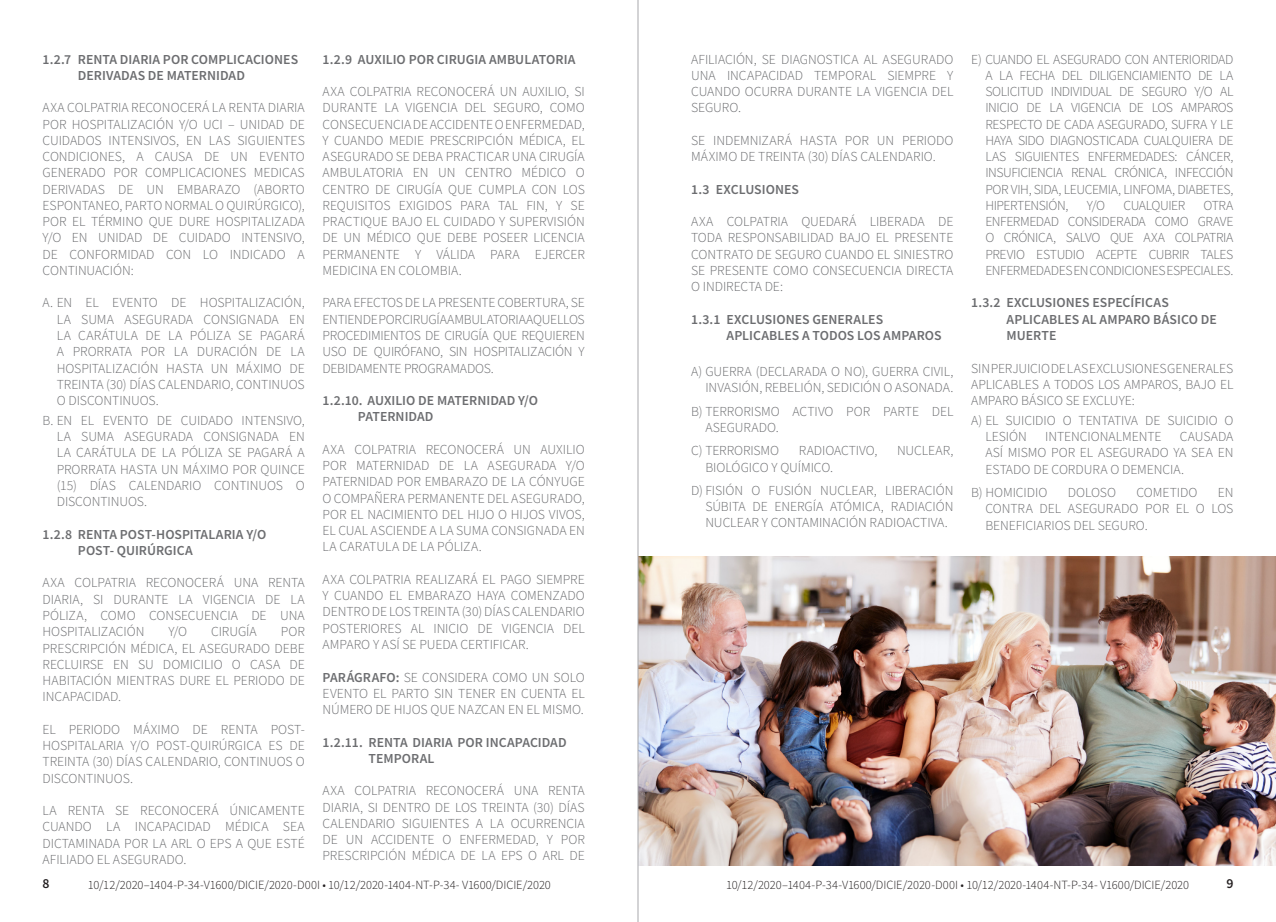
<style>
.page{position:relative;width:1276px;height:922px;background:#fff}
.page>*{position:absolute;margin:0;border:0;box-sizing:border-box;transform-origin:0 0}
.Parrafo{font:300 13.75px/16.2px "Source Sans Pro";letter-spacing:-.005em;color:#6c6d70;text-align:justify}
._1_1_1{font:600 13.75px/16.2px "Source Sans Pro";color:#6c6d70}
._1_1{font:600 13.75px "Source Sans Pro";color:#6c6d70}
.Parrafo-2{font:300 13.75px "Source Sans Pro";letter-spacing:-.035em;color:#6c6d70}
.t1{font:600 13.75px "Source Sans Pro";color:#231f20}
.t2{font:300 12.5px "Source Sans Pro";letter-spacing:-.005em;color:#231f20}
.s1{font-weight:600}
</style>
<div class="page">
<img style="left:638px;top:556px;width:638px;height:309px">
<hr style="left:637px;top:0;width:1px;height:921px;background:#a8a9ad">
<p class="_1_1_1" style="left:78px;top:51px;width:222px;text-indent:-35px">1.2.7 RENTA DIARIA POR COMPLICACIONES<br>DERIVADAS DE MATERNIDAD</p>
<p class="Parrafo" style="left:43px;top:100px;width:264px">AXA COLPATRIA RECONOCERÁ LA RENTA DIARIA POR HOSPITALIZACIÓN Y/O UCI – UNIDAD DE CUIDADOS INTENSIVOS, EN LAS SIGUIENTES CONDICIONES, A CAUSA DE UN EVENTO GENERADO POR COMPLICACIONES MEDICAS DERIVADAS DE UN EMBARAZO (ABORTO ESPONTANEO, PARTO NORMAL O QUIRÚRGICO), POR EL TÉRMINO QUE DURE HOSPITALIZADA Y/O EN UNIDAD DE CUIDADO INTENSIVO, DE CONFORMIDAD CON LO INDICADO A CONTINUACIÓN:</p>
<p class="Parrafo" style="left:57px;top:295px;width:250px;text-indent:-14px">A. EN EL EVENTO DE HOSPITALIZACIÓN, LA SUMA ASEGURADA CONSIGNADA EN LA CARÁTULA DE LA PÓLIZA SE PAGARÁ A PRORRATA POR LA DURACIÓN DE LA HOSPITALIZACIÓN HASTA UN MÁXIMO DE TREINTA (30) DÍAS CALENDARIO, CONTINUOS O DISCONTINUOS.</p>
<p class="Parrafo" style="left:57px;top:412px;width:250px;text-indent:-14px">B. EN EL EVENTO DE CUIDADO INTENSIVO, LA SUMA ASEGURADA CONSIGNADA EN LA CARÁTULA DE LA PÓLIZA SE PAGARÁ A PRORRATA HASTA UN MÁXIMO POR QUINCE (15) DÍAS CALENDARIO CONTINUOS O DISCONTINUOS.</p>
<p class="_1_1_1" style="left:78px;top:525px;width:190px;text-indent:-35px">1.2.8 RENTA POST-HOSPITALARIA Y/O<br>POST- QUIRÚRGICA</p>
<p class="Parrafo" style="left:43px;top:574px;width:264px">AXA COLPATRIA RECONOCERÁ UNA RENTA DIARIA, SI DURANTE LA VIGENCIA DE LA PÓLIZA, COMO CONSECUENCIA DE UNA HOSPITALIZACIÓN</p>
<p class="Parrafo" style="left:168px;top:623px;width:20px">Y/O</p>
<p class="Parrafo" style="left:211px;top:623px;width:47px">CIRUGÍA</p>
<p class="Parrafo" style="left:43px;top:623px;width:264px;text-indent:238px">POR PRESCRIPCIÓN MÉDICA, EL ASEGURADO DEBE RECLUIRSE EN SU DOMICILIO O CASA DE HABITACIÓN MIENTRAS DURE EL PERIODO DE INCAPACIDAD.</p>
<p class="Parrafo" style="left:43px;top:721px;width:264px">EL PERIODO MÁXIMO DE RENTA POST-HOSPITALARIA Y/O POST-QUIRÚRGICA ES DE TREINTA (30) DÍAS CALENDARIO, CONTINUOS O DISCONTINUOS.</p>
<p class="Parrafo" style="left:43px;top:802px;width:264px">LA RENTA SE RECONOCERÁ ÚNICAMENTE CUANDO LA INCAPACIDAD MÉDICA SEA DICTAMINADA POR LA ARL O EPS A QUE ESTÉ AFILIADO EL ASEGURADO.</p>
<p class="_1_1_1" style="left:322px;top:51px;width:254px">1.2.9 AUXILIO POR CIRUGIA AMBULATORIA</p>
<p class="Parrafo" style="left:322px;top:83px;width:264px">AXA COLPATRIA RECONOCERÁ UN AUXILIO, SI DURANTE LA VIGENCIA DEL SEGURO, COMO CONSECUENCIA DE ACCIDENTE O ENFERMEDAD, Y CUANDO MEDIE PRESCRIPCIÓN MÉDICA, EL ASEGURADO SE DEBA PRACTICAR UNA CIRUGÍA AMBULATORIA EN UN CENTRO MÉDICO O CENTRO DE CIRUGÍA QUE CUMPLA CON LOS REQUISITOS EXIGIDOS PARA TAL FIN, Y SE PRACTIQUE BAJO EL CUIDADO Y SUPERVISIÓN DE UN MÉDICO QUE DEBE POSEER LICENCIA PERMANENTE Y VÁLIDA PARA EJERCER MEDICINA EN COLOMBIA.</p>
<p class="Parrafo" style="left:322px;top:295px;width:264px">PARA EFECTOS DE LA PRESENTE COBERTURA, SE ENTIENDE POR CIRUGÍA AMBULATORIA AQUELLOS PROCEDIMIENTOS DE CIRUGÍA QUE REQUIEREN USO DE QUIRÓFANO, SIN HOSPITALIZACIÓN Y DEBIDAMENTE PROGRAMADOS.</p>
<p class="_1_1_1" style="left:358px;top:392px;width:181px;text-indent:-35px">1.2.10. AUXILIO DE MATERNIDAD Y/O<br>PATERNIDAD</p>
<p class="Parrafo" style="left:322px;top:441px;width:264px">AXA COLPATRIA RECONOCERÁ UN AUXILIO POR MATERNIDAD DE LA ASEGURADA Y/O PATERNIDAD POR EMBARAZO DE LA CÓNYUGE O COMPAÑERA PERMANENTE DEL ASEGURADO, POR EL NACIMIENTO DEL HIJO O HIJOS VIVOS, EL CUAL ASCIENDE A LA SUMA CONSIGNADA EN LA CARATULA DE LA PÓLIZA.</p>
<p class="Parrafo" style="left:322px;top:571px;width:264px">AXA COLPATRIA REALIZARÁ EL PAGO SIEMPRE Y CUANDO EL EMBARAZO HAYA COMENZADO DENTRO DE LOS TREINTA (30) DÍAS CALENDARIO POSTERIORES AL INICIO DE VIGENCIA DEL AMPARO Y ASÍ SE PUEDA CERTIFICAR.</p>
<p class="Parrafo" style="left:322px;top:668px;width:264px"><span class="s1">PARÁGRAFO:</span> SE CONSIDERA COMO UN SOLO EVENTO EL PARTO SIN TENER EN CUENTA EL NÚMERO DE HIJOS QUE NAZCAN EN EL MISMO.</p>
<p class="_1_1_1" style="left:369px;top:733px;width:200px;text-indent:-46px">1.2.11. RENTA DIARIA POR INCAPACIDAD<br>TEMPORAL</p>
<p class="Parrafo" style="left:322px;top:782px;width:264px">AXA COLPATRIA RECONOCERÁ UNA RENTA DIARIA, SI DENTRO DE LOS TREINTA (30) DÍAS CALENDARIO SIGUIENTES A LA OCURRENCIA DE UN ACCIDENTE O ENFERMEDAD, Y POR PRESCRIPCIÓN MÉDICA DE LA EPS O ARL DE</p>
<p class="Parrafo" style="left:691px;top:51px;width:264px">AFILIACIÓN, SE DIAGNOSTICA AL ASEGURADO UNA INCAPACIDAD TEMPORAL SIEMPRE Y CUANDO OCURRA DURANTE LA VIGENCIA DEL SEGURO.</p>
<p class="Parrafo" style="left:691px;top:132px;width:264px">SE INDEMNIZARÁ HASTA POR UN PERIODO<br>MÁXIMO DE TREINTA (30) DÍAS CALENDARIO.</p>
<p class="_1_1" style="left:691px;top:180px;width:109px">1.3 EXCLUSIONES</p>
<p class="Parrafo" style="left:691px;top:213px;width:264px">AXA COLPATRIA QUEDARÁ LIBERADA DE TODA RESPONSABILIDAD BAJO EL PRESENTE CONTRATO DE SEGURO CUANDO EL SINIESTRO SE PRESENTE COMO CONSECUENCIA DIRECTA O INDIRECTA DE:</p>
<p class="_1_1_1" style="left:726px;top:311px;width:216px;text-indent:-35px">1.3.1 EXCLUSIONES GENERALES<br>APLICABLES A TODOS LOS AMPAROS</p>
<p class="Parrafo" style="left:691px;top:363px;width:264px;text-align:right">A) GUERRA (DECLARADA O NO), GUERRA CIVIL,<br>INVASIÓN, REBELIÓN, SEDICIÓN O ASONADA.</p>
<p class="Parrafo" style="left:705px;top:403px;width:250px;text-indent:-14px">B) TERRORISMO ACTIVO POR PARTE DEL<br>ASEGURADO.</p>
<p class="Parrafo" style="left:691px;top:442px;width:89px">C) TERRORISMO</p>
<p class="Parrafo" style="left:798px;top:442px;width:80px">RADIOACTIVO,</p>
<p class="Parrafo" style="left:897px;top:442px;width:58px">NUCLEAR,</p>
<p class="Parrafo" style="left:705px;top:459px;width:129px">BIOLÓGICO Y QUÍMICO.</p>
<p class="Parrafo" style="left:705px;top:482px;width:250px;text-indent:-14px">D) FISIÓN O FUSIÓN NUCLEAR, LIBERACIÓN SÚBITA DE ENERGÍA ATÓMICA, RADIACIÓN NUCLEAR Y CONTAMINACIÓN RADIOACTIVA.</p>
<p class="Parrafo" style="left:985px;top:51px;width:250px;text-indent:-14px">E) CUANDO EL ASEGURADO CON ANTERIORIDAD A LA FECHA DEL DILIGENCIAMIENTO DE LA SOLICITUD INDIVIDUAL DE SEGURO Y/O AL INICIO DE LA VIGENCIA DE LOS AMPAROS RESPECTO DE CADA ASEGURADO, SUFRA Y LE HAYA SIDO DIAGNOSTICADA CUALQUIERA DE LAS SIGUIENTES ENFERMEDADES: CÁNCER, INSUFICIENCIA RENAL CRÓNICA, INFECCIÓN POR VIH, SIDA, LEUCEMIA, LINFOMA, DIABETES, HIPERTENSIÓN,</p>
<p class="Parrafo" style="left:1087px;top:197px;width:20px">Y/O</p>
<p class="Parrafo-2" style="left:1123px;top:197px;width:63px">CUALQUIER</p>
<p class="Parrafo" style="left:985px;top:197px;width:250px;text-indent:218px">OTRA ENFERMEDAD CONSIDERADA COMO GRAVE O CRÓNICA, SALVO QUE AXA COLPATRIA PREVIO ESTUDIO ACEPTE CUBRIR TALES ENFERMEDADES EN CONDICIONES ESPECIALES.</p>
<p class="_1_1_1" style="left:1006px;top:294px;width:212px;text-indent:-35px">1.3.2 EXCLUSIONES ESPECÍFICAS<br>APLICABLES AL AMPARO BÁSICO DE<br>MUERTE</p>
<p class="Parrafo" style="left:971px;top:360px;width:264px">SIN PERJUICIO DE LAS EXCLUSIONES GENERALES APLICABLES A TODOS LOS AMPAROS, BAJO EL AMPARO BÁSICO SE EXCLUYE:</p>
<p class="Parrafo" style="left:985px;top:412px;width:250px;text-indent:-14px">A) EL SUICIDIO O TENTATIVA DE SUICIDIO O<br>LESIÓN</p>
<p class="Parrafo" style="left:985px;top:428px;width:250px;text-indent:194px">CAUSADA ASÍ MISMO POR EL ASEGURADO YA SEA EN ESTADO DE CORDURA O DEMENCIA.</p>
<p class="Parrafo" style="left:971px;top:484px;width:78px">B) HOMICIDIO</p>
<p class="Parrafo" style="left:1067px;top:484px;width:50px">DOLOSO</p>
<p class="Parrafo" style="left:1136px;top:484px;width:63px">COMETIDO</p>
<p class="Parrafo" style="left:1045px;top:428px;width:118px">INTENCIONALMENTE</p>
<p class="Parrafo" style="left:985px;top:484px;width:250px;text-indent:232px">EN CONTRA DEL ASEGURADO POR EL O LOS BENEFICIARIOS DEL SEGURO.</p>
<p class="t1" style="left:43px;top:874px;width:9px">8</p>
<p class="t2" style="left:88px;top:876px;width:464px">10/12/2020–1404-P-34-V1600/DICIE/2020-D00I • 10/12/2020-1404-NT-P-34- V1600/DICIE/2020</p>
<p class="t2" style="left:726px;top:876px;width:464px">10/12/2020–1404-P-34-V1600/DICIE/2020-D00I • 10/12/2020-1404-NT-P-34- V1600/DICIE/2020</p>
<p class="t1" style="left:1226px;top:874px;width:9px">9</p>
</div>
